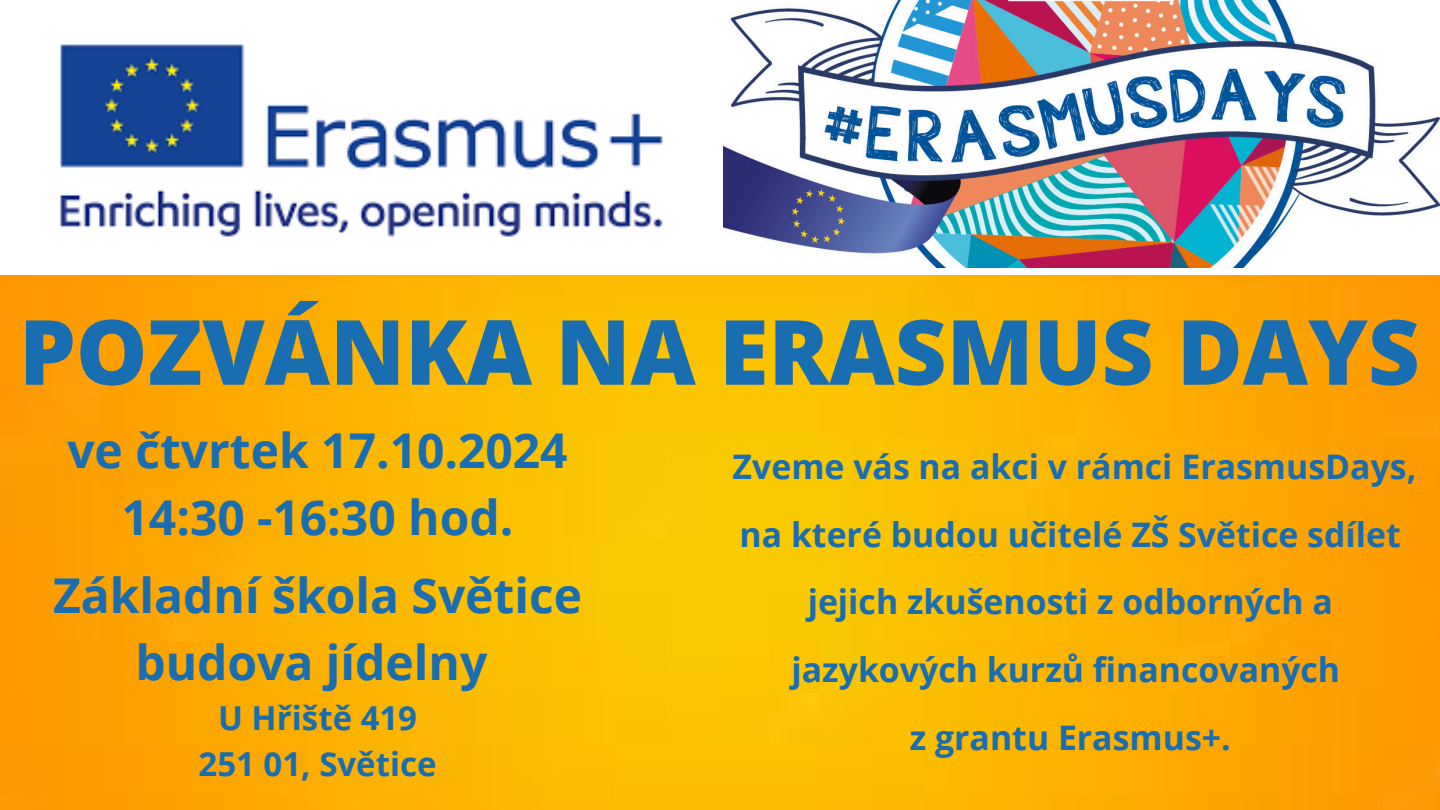
<style>
.page{position:relative;width:1440px;height:810px;background:#fff}
.page>*{position:absolute;margin:0;border:0;box-sizing:border-box;transform-origin:0 0}
.t1{font:800 90px "Open Sans";color:#196db1}
.t2{font:700 48px/66.8px "Open Sans";color:#196db1;text-align:center}
.t3{font:700 33.8px/67.7px "Open Sans";color:#196db1;text-align:center}
.t4{font:700 33px/45.8px "Open Sans";color:#196db1;text-align:center}
</style>
<div class="page">
<img style="left:0;top:275px;width:1440px;height:535px">
<img style="left:60px;top:44px;width:603px;height:193px">
<img style="left:724px;top:0;width:716px;height:268px">
<h1 class="t1" style="left:19px;top:289px;width:1402px">POZVÁNKA NA ERASMUS DAYS</h1>
<h2 class="t2" style="left:67px;top:416px;width:502px">ve čtvrtek 17.10.2024<br>14:30 -16:30 hod.</h2>
<h2 class="t2" style="left:53px;top:561px;width:530px">Základní škola Světice budova jídelny</h2>
<h2 class="t4" style="left:199px;top:694px;width:239px">U Hřiště 419<br>251 01, Světice</h2>
<p class="t3" style="left:733px;top:432px;width:685px">Zveme vás na akci v rámci ErasmusDays, na které budou učitelé ZŠ Světice sdílet jejich zkušenosti z odborných a jazykových kurzů financovaných</p>
<p class="t3" style="left:910px;top:703px;width:322px">z grantu Erasmus+.</p>
</div>
